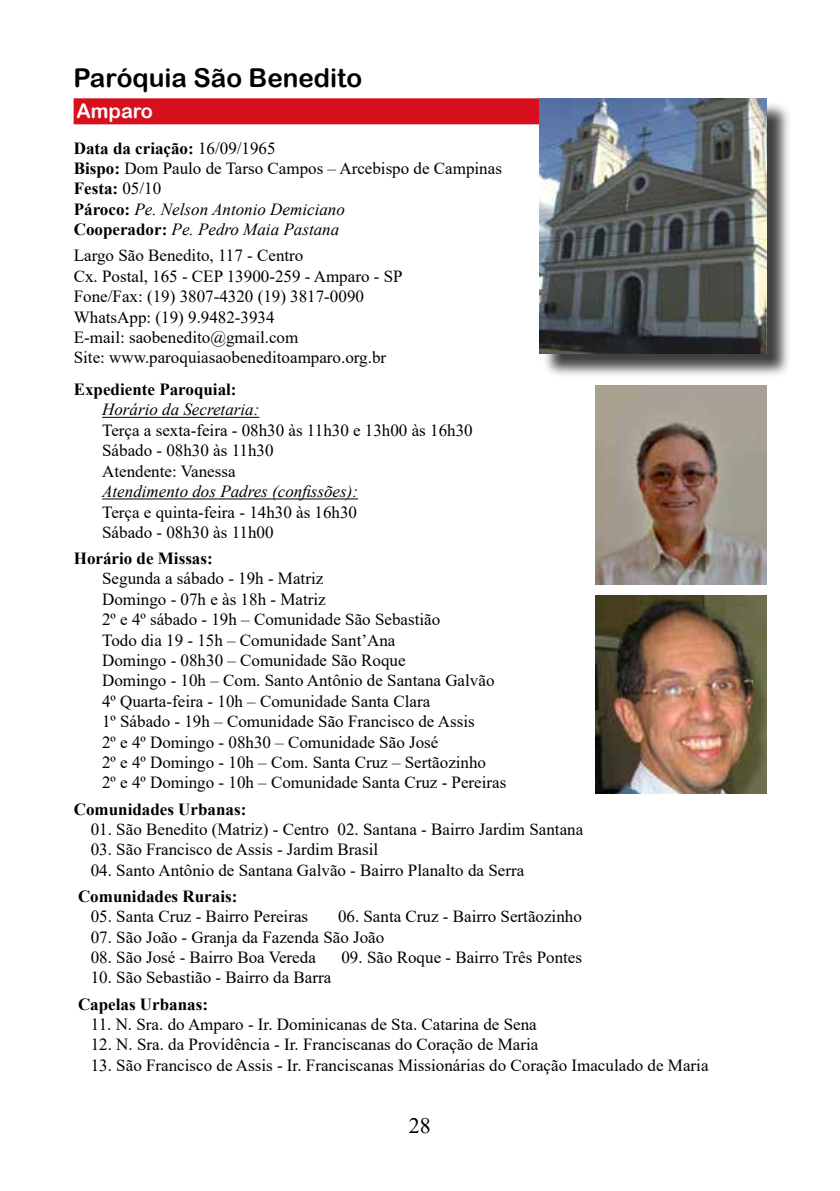
<style>
.page{position:relative;width:840px;height:1191px;background:#fff}
.page>*{position:absolute;margin:0;border:0;box-sizing:border-box;transform-origin:0 0}
.t1{font:26px "Arial Rounded MT Bold";color:#000}
.t2{font:22px "Times New Roman";color:#000}
.t3{font:20px "Arial Rounded MT Bold";color:#fff}
.t4{font:17px/20.4px "Times New Roman";color:#000}
.t5{font:700 17px "Times New Roman";color:#000}
.t6{font:italic 17px "Times New Roman";color:#000}
.s1{font-weight:700}
.s2{font-style:italic}
</style>
<div class="page">
<div style="left:74px;top:98px;width:691px;height:26px;background:#d8101d"></div>
<hr style="left:102px;top:417px;width:157px;height:1px;background:#000">
<hr style="left:102px;top:498px;width:256px;height:1px;background:#000">
<div style="left:542px;top:102px;width:248px;height:276px;background:#000;opacity:.75"></div>
<img style="left:539px;top:98px;width:227px;height:255px">
<img style="left:595px;top:386px;width:170px;height:198px">
<img style="left:595px;top:595px;width:170px;height:199px">
<h1 class="t1" style="left:74px;top:62px;width:290px">Paróquia São Benedito</h1>
<p class="t3" style="left:76px;top:99px;width:78px">Amparo</p>
<p class="t4" style="left:74px;top:137px;width:429px"><span class="s1">Data da criação:</span> 16/09/1965<br><span class="s1">Bispo:</span> Dom Paulo de Tarso Campos – Arcebispo de Campinas <span class="s1">Festa:</span> 05/10<br><span class="s1">Pároco:</span> <span class="s2">Pe. Nelson Antonio Demiciano<br></span><span class="s1">Cooperador:</span> <span class="s2">Pe. Pedro Maia Pastana</span></p>
<p class="t4" style="left:74px;top:245px;width:330px">Largo São Benedito, 117 - Centro<br>Cx. Postal, 165 - CEP 13900-259 - Amparo - SP Fone/Fax: (19) 3807-4320 (19) 3817-0090<br>WhatsApp: (19) 9.9482-3934<br>E-mail: saobenedito@gmail.com<br>Site: www.paroquiasaobeneditoamparo.org.br</p>
<p class="t5" style="left:74px;top:377px;width:164px">Expediente Paroquial:</p>
<p class="t6" style="left:102px;top:398px;width:159px">Horário da Secretaria:</p>
<p class="t4" style="left:102px;top:419px;width:372px">Terça a sexta-feira - 08h30 às 11h30 e 13h00 às 16h30<br>Sábado - 08h30 às 11h30<br>Atendente: Vanessa</p>
<p class="t6" style="left:102px;top:480px;width:257px">Atendimento dos Padres (confissões):</p>
<p class="t4" style="left:102px;top:501px;width:256px">Terça e quinta-feira - 14h30 às 16h30<br>Sábado - 08h30 às 11h00</p>
<p class="t5" style="left:74px;top:546px;width:140px">Horário de Missas:</p>
<p class="t4" style="left:102px;top:568px;width:405px">Segunda a sábado - 19h - Matriz<br>Domingo - 07h e às 18h - Matriz<br>2º e 4º sábado - 19h – Comunidade São Sebastião<br>Todo dia 19 - 15h – Comunidade Sant’Ana<br>Domingo - 08h30 – Comunidade São Roque<br>Domingo - 10h – Com. Santo Antônio de Santana Galvão 4º Quarta-feira - 10h – Comunidade Santa Clara<br>1º Sábado - 19h – Comunidade São Francisco de Assis<br>2º e 4º Domingo - 08h30 – Comunidade São José<br>2º e 4º Domingo - 10h – Com. Santa Cruz – Sertãozinho<br>2º e 4º Domingo - 10h – Comunidade Santa Cruz - Pereiras</p>
<p class="t5" style="left:74px;top:796px;width:174px">Comunidades Urbanas:</p>
<p class="t4" style="left:91px;top:818px;width:493px">01. São Benedito (Matriz) - Centro 02. Santana - Bairro Jardim Santana</p>
<p class="t4" style="left:91px;top:839px;width:289px">03. São Francisco de Assis - Jardim Brasil</p>
<p class="t4" style="left:91px;top:859px;width:434px">04. Santo Antônio de Santana Galvão - Bairro Planalto da Serra</p>
<p class="t5" style="left:78px;top:884px;width:161px">Comunidades Rurais:</p>
<p class="t4" style="left:91px;top:905px;width:219px">05. Santa Cruz - Bairro Pereiras</p>
<p class="t4" style="left:338px;top:905px;width:245px">06. Santa Cruz - Bairro Sertãozinho</p>
<p class="t4" style="left:91px;top:926px;width:295px">07. São João - Granja da Fazenda São João</p>
<p class="t4" style="left:91px;top:946px;width:226px">08. São José - Bairro Boa Vereda</p>
<p class="t4" style="left:341px;top:946px;width:242px">09. São Roque - Bairro Três Pontes</p>
<p class="t4" style="left:91px;top:967px;width:242px">10. São Sebastião - Bairro da Barra</p>
<p class="t5" style="left:78px;top:991px;width:131px">Capelas Urbanas:</p>
<p class="t4" style="left:91px;top:1013px;width:447px">11. N. Sra. do Amparo - Ir. Dominicanas de Sta. Catarina de Sena</p>
<p class="t4" style="left:91px;top:1034px;width:449px">12. N. Sra. da Providência - Ir. Franciscanas do Coração de Maria</p>
<p class="t4" style="left:91px;top:1054px;width:619px">13. São Francisco de Assis - Ir. Franciscanas Missionárias do Coração Imaculado de Maria</p>
<p class="t2" style="left:409px;top:1109px;width:23px">28</p>
</div>
